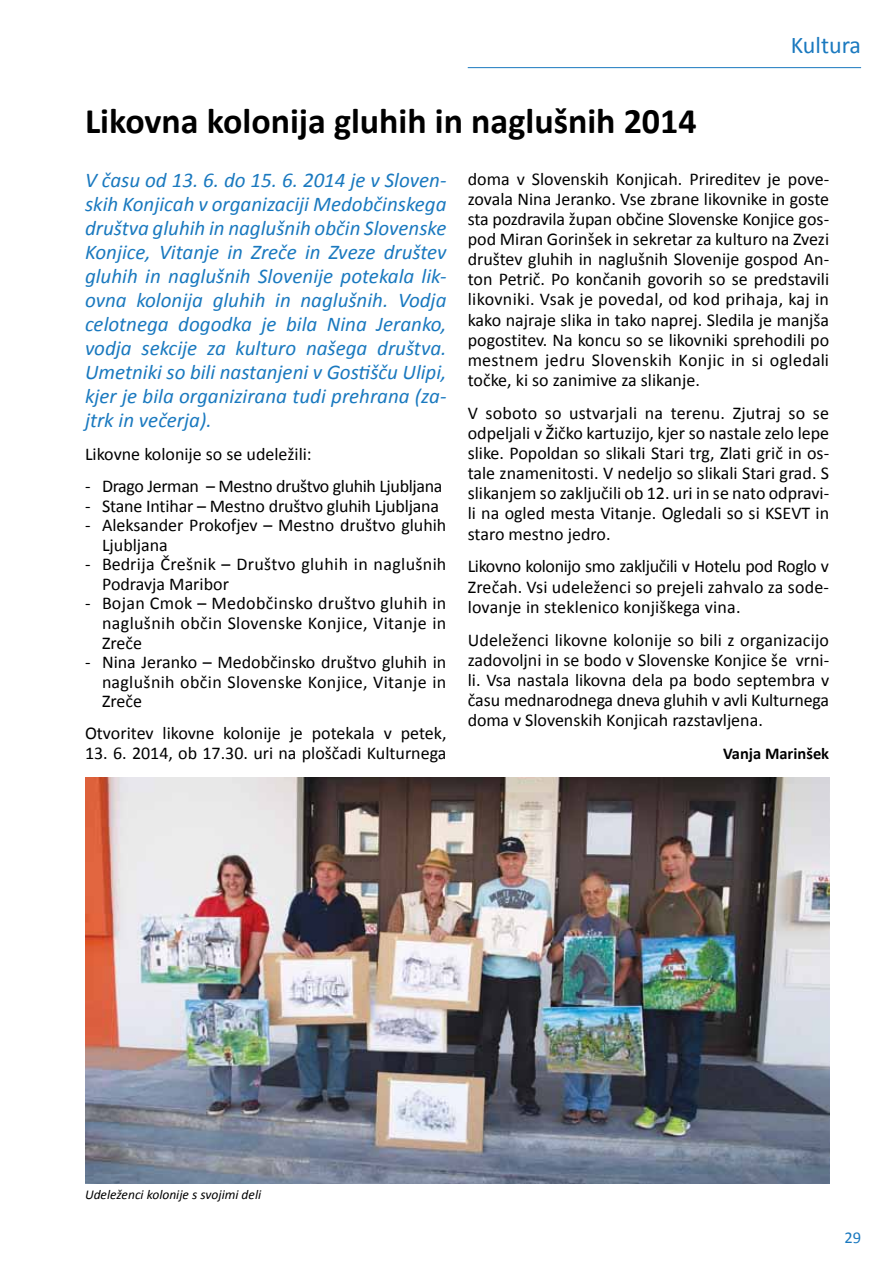
<style>
.page{position:relative;width:893px;height:1263px;background:#fff}
.page>*{position:absolute;margin:0;border:0;box-sizing:border-box;transform-origin:0 0}
.t1{font:700 36px "Calibri";color:#000}
.t2{font:24px "Calibri";color:#1a79bf}
.t3{font:italic 21px/24px "Calibri";color:#1a79bf;text-align:justify}
.t4{font:18px/20.1px "Calibri";color:#000;text-align:justify}
.t5{font:18px/19.5px "Calibri";letter-spacing:.02em;color:#000}
.t6{font:18px "Calibri";letter-spacing:-.02em;color:#000}
.t7{font:700 16.5px "Calibri";color:#000}
.t8{font:16.5px "Calibri";color:#1a79bf}
.t9{font:italic 13.5px "Calibri";color:#000}
</style>
<div class="page">
<hr style="left:468px;top:67px;width:393px;height:1px;background:#1a79bf">
<img style="left:85px;top:777px;width:744px;height:406px">
<h2 class="t2" style="left:791px;top:30px;width:72px">Kultura</h2>
<h1 class="t1" style="left:85px;top:98px;width:613px">Likovna kolonija gluhih in naglušnih 2014</h1>
<p class="t3" style="left:85px;top:167px;width:363px">V času od 13. 6. do 15. 6. 2014 je v Sloven&shy;skih Konjicah v organizaciji Medobčinskega društva gluhih in naglušnih občin Slovenske Konjice, Vitanje in Zreče in Zveze društev gluhih in naglušnih Slovenije potekala lik&shy;ovna kolonija gluhih in naglušnih. Vodja celotnega dogodka je bila Nina Jeranko, vodja sekcije za kulturo našega društva.<br>Umetniki so bili nastanjeni v Gostišču Ulipi, kjer je bila organizirana tudi prehrana (za&shy;jtrk in večerja).</p>
<p class="t4" style="left:85px;top:444px;width:228px">Likovne kolonije so se udeležili:</p>
<p class="t6" style="left:85px;top:475px;width:359px">- Drago Jerman – Mestno društvo gluhih Ljubljana</p>
<p class="t4" style="left:85px;top:496px;width:356px">- Stane Intihar – Mestno društvo gluhih Ljubljana</p>
<p class="t4" style="left:102px;top:515px;width:346px;line-height:19.5px;text-indent:-17px">- Aleksander Prokofjev – Mestno društvo gluhih<br>Ljubljana</p>
<p class="t5" style="left:102px;top:555px;width:346px;text-indent:-17px">- Bedrija Črešnik – Društvo gluhih in naglušnih<br>Podravja Maribor</p>
<p class="t4" style="left:102px;top:594px;width:346px;line-height:19.5px;text-indent:-17px">- Bojan Cmok – Medobčinsko društvo gluhih in naglušnih občin Slovenske Konjice, Vitanje in Zreče</p>
<p class="t4" style="left:102px;top:652px;width:346px;line-height:19.5px;text-indent:-17px">- Nina Jeranko – Medobčinsko društvo gluhih in naglušnih občin Slovenske Konjice, Vitanje in Zreče</p>
<p class="t4" style="left:85px;top:723px;width:363px">Otvoritev likovne kolonije je potekala v petek,</p>
<p class="t4" style="left:85px;top:743px;width:363px">13. 6. 2014, ob 17.30. uri na ploščadi Kulturnega</p>
<p class="t4" style="left:468px;top:169px;width:363px">doma v Slovenskih Konjicah. Prireditev je pove&shy;zovala Nina Jeranko. Vse zbrane likovnike in goste sta pozdravila župan občine Slovenske Konjice gos&shy;pod Miran Gorinšek in sekretar za kulturo na Zvezi društev gluhih in naglušnih Slovenije gospod An&shy;ton Petrič. Po končanih govorih so se predstavili likovniki. Vsak je povedal, od kod prihaja, kaj in kako najraje slika in tako naprej. Sledila je manjša pogostitev. Na koncu so se likovniki sprehodili po mestnem jedru Slovenskih Konjic in si ogledali točke, ki so zanimive za slikanje.</p>
<p class="t4" style="left:468px;top:403px;width:363px">V soboto so ustvarjali na terenu. Zjutraj so se odpeljali v Žičko kartuzijo, kjer so nastale zelo lepe slike. Popoldan so slikali Stari trg, Zlati grič in os&shy;tale znamenitosti. V nedeljo so slikali Stari grad. S slikanjem so zaključili ob 12. uri in se nato odpravi&shy;li na ogled mesta Vitanje. Ogledali so si KSEVT in staro mestno jedro.</p>
<p class="t4" style="left:468px;top:556px;width:363px">Likovno kolonijo smo zaključili v Hotelu pod Roglo v Zrečah. Vsi udeleženci so prejeli zahvalo za sode&shy;lovanje in steklenico konjiškega vina.</p>
<p class="t4" style="left:468px;top:629px;width:363px">Udeleženci likovne kolonije so bili z organizacijo zadovoljni in se bodo v Slovenske Konjice še vrni&shy;li. Vsa nastala likovna dela pa bodo septembra v času mednarodnega dneva gluhih v avli Kulturnega doma v Slovenskih Konjicah razstavljena.</p>
<p class="t7" style="left:723px;top:743px;width:108px">Vanja Marinšek</p>
<p class="t9" style="left:85px;top:1185px;width:178px">Udeleženci kolonije s svojimi deli</p>
<p class="t8" style="left:844px;top:1227px;width:18px">29</p>
</div>
